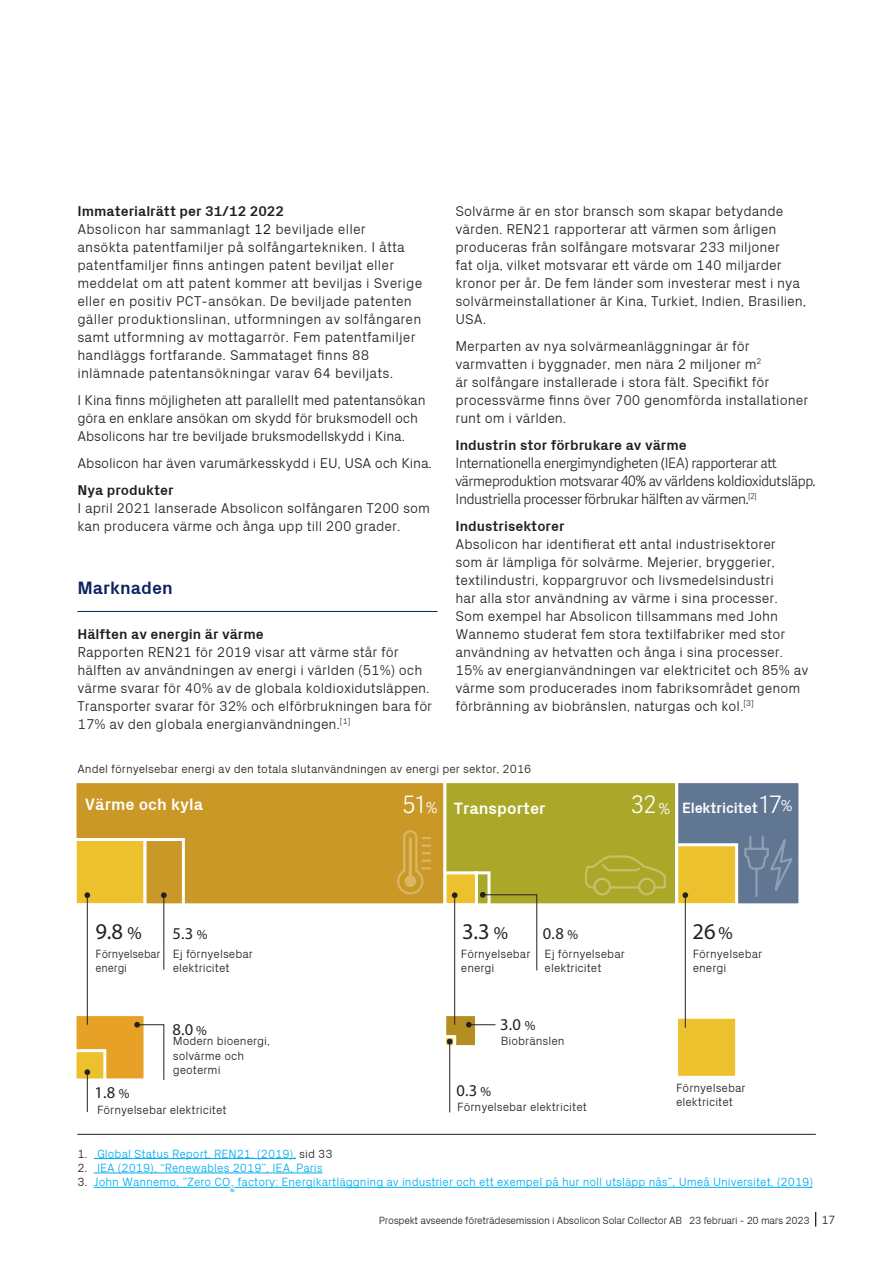
<style>
.page{position:relative;width:893px;height:1263px;background:#fff}
.page>*{position:absolute;margin:0;border:0;box-sizing:border-box;transform-origin:0 0}
.t1{font:300 24px "Adelle Sans";color:#fff}
.t2{font:22.5px "Trade Gothic Next LT Pro";color:#222221}
.t3{font:700 18px "Px Grotesk";color:#0d2361}
.t4{font:16.5px "Trade Gothic Next LT Pro";color:#222221}
.t5{font:700 16.5px "Px Grotesk";color:#fff}
.t6{font:700 15px "Px Grotesk";letter-spacing:-.01em;color:#fff}
.t7{font:300 14.25px/18px "Px Grotesk";color:#231f20}
.t8{font:14.25px/18px "Adelle Sans Lt";letter-spacing:-.02em;color:#231f20;scale:.96 1}
.t9{font:700 14.25px "Px Grotesk";color:#231f20}
.t10{font:300 12px/14.4px "Px Grotesk";color:#231f20}
.t11{font:300 12px "Px Grotesk";color:#00adef}
.t12{font:300 12px/14.4px "Px Grotesk";color:#231f20;scale:.95 1}
.t13{font:300 10.5px "Px Grotesk";letter-spacing:-.03em;color:#231f20}
.s1{font-weight:700}
.s2{color:#000}
.s3{font-size:15px}
.s4{font-size:18px}
.s5{font-size:13.5px}
.s6{color:#231f20}
.s7{font-size:12px}
</style>
<div class="page">
<hr style="left:77px;top:611px;width:360px;height:1px;background:#0d2361">
<hr style="left:94px;top:1158px;width:202px;height:1px;background:#00adef">
<hr style="left:94px;top:1172px;width:229px;height:1px;background:#00adef">
<hr style="left:94px;top:1187px;width:136px;height:1px;background:#00adef">
<hr style="left:234px;top:1187px;width:579px;height:1px;background:#00adef">
<hr style="left:78px;top:1134px;width:737px;height:1px;background:#231f20">
<div style="left:445px;top:782px;width:232px;height:123px;background:#aba728"></div>
<div style="left:445px;top:873px;width:31px;height:32px;background:#edc12d"></div>
<div style="left:443px;top:871px;width:35px;height:35px;border:3px solid #fff"></div>
<div style="left:445px;top:1014px;width:31px;height:32px;background:#b58e22"></div>
<div style="left:443px;top:1013px;width:35px;height:35px;border:3px solid #fff"></div>
<div style="left:443px;top:1035px;width:13px;height:13px;border:3px solid #fff"></div>
<div style="left:443px;top:780px;width:235px;height:126px;border:3px solid #fff"></div>
<div style="left:677px;top:782px;width:123px;height:123px;background:#617693"></div>
<div style="left:677px;top:845px;width:60px;height:60px;background:#edc12d"></div>
<div style="left:675px;top:843px;width:63px;height:63px;border:3px solid #fff"></div>
<div style="left:677px;top:1017px;width:60px;height:60px;background:#edc12d"></div>
<div style="left:675px;top:1016px;width:63px;height:63px;border:3px solid #fff"></div>
<div style="left:675px;top:780px;width:126px;height:126px;border:3px solid #fff"></div>
<div style="left:75px;top:782px;width:370px;height:123px;background:#c99826"></div>
<div style="left:75px;top:839px;width:70px;height:66px;background:#edc12d"></div>
<div style="left:74px;top:838px;width:73px;height:68px;border:3px solid #fff"></div>
<div style="left:75px;top:1014px;width:70px;height:66px;background:#e6a126"></div>
<div style="left:74px;top:1013px;width:73px;height:68px;border:3px solid #fff"></div>
<div style="left:74px;top:780px;width:372px;height:126px;border:3px solid #fff"></div>
<div style="left:75px;top:1051px;width:30px;height:29px;background:#edc12d"></div>
<div style="left:74px;top:1049px;width:32px;height:32px;border:3px solid #fff"></div>
<hr style="left:87px;top:895px;width:1px;height:130px;background:#222221">
<svg style="left:84px;top:892px;width:6px;height:6px"></svg>
<hr style="left:454px;top:895px;width:1px;height:130px;background:#222221">
<svg style="left:452px;top:892px;width:5px;height:6px"></svg>
<hr style="left:685px;top:895px;width:1px;height:133px;background:#222221">
<svg style="left:682px;top:892px;width:6px;height:6px"></svg>
<hr style="left:87px;top:1072px;width:1px;height:40px;background:#222221">
<svg style="left:84px;top:1069px;width:6px;height:6px"></svg>
<hr style="left:449px;top:1041px;width:1px;height:71px;background:#222221">
<svg style="left:447px;top:1039px;width:6px;height:5px"></svg>
<svg style="left:134px;top:1022px;width:31px;height:59px"></svg>
<div style="left:144px;top:838px;width:41px;height:68px;border:3px solid #fff"></div>
<hr style="left:163px;top:895px;width:1px;height:75px;background:#222221">
<svg style="left:161px;top:892px;width:6px;height:6px"></svg>
<svg style="left:466px;top:1022px;width:29px;height:5px"></svg>
<svg style="left:585px;top:855px;width:81px;height:35px"></svg>
<div style="left:638px;top:878px;width:18px;height:17px;border:2px solid #fff;border-radius:50%"></div>
<div style="left:593px;top:878px;width:18px;height:17px;border:2px solid #fff;border-radius:50%"></div>
<svg style="left:397px;top:830px;width:33px;height:65px"></svg>
<div style="left:405px;top:876px;width:10px;height:10px;background:#d9b666;border-radius:50%"></div>
<div style="left:405px;top:875px;width:11px;height:12px;border:2px solid #fff;border-radius:50%"></div>
<hr style="left:409px;top:839px;width:3px;height:44px;background:#fff">
<svg style="left:744px;top:835px;width:49px;height:62px"></svg>
<div style="left:475px;top:871px;width:15px;height:35px;border:3px solid #fff"></div>
<svg style="left:480px;top:892px;width:57px;height:79px"></svg>
<svg style="left:815px;top:1212px;width:1px;height:14px"></svg>
<p class="t7" style="left:77px;top:202px;width:346px"><span class="s1">Immaterialrätt per 31/12 2022<br></span>Absolicon har sammanlagt <span class="s2">12</span> beviljade eller<br>ansökta patentfamiljer på solfångartekniken. I åtta patentfamiljer finns antingen patent beviljat eller meddelat om att patent kommer att beviljas i Sverige eller en positiv PCT-ansökan. De beviljade patenten gäller produktionslinan, utformningen av solfångaren samt utformning av mottagarrör. Fem patentfamiljer handläggs fortfarande. Sammataget finns 88 inlämnade patentansökningar varav 64 beviljats.</p>
<p class="t7" style="left:77px;top:391px;width:350px">I Kina finns möjligheten att parallellt med patentansökan göra en enklare ansökan om skydd för bruksmodell och<br>Absolicons har tre beviljade bruksmodellskydd i Kina.</p>
<p class="t7" style="left:77px;top:454px;width:356px">Absolicon har även varumärkesskydd i EU, USA och Kina.</p>
<p class="t9" style="left:77px;top:482px;width:98px">Nya produkter</p>
<p class="t7" style="left:77px;top:499px;width:354px">I april 2021 lanserade Absolicon solfångaren T200 som kan producera värme och ånga upp till 200 grader.</p>
<p class="t3" style="left:77px;top:577px;width:97px">Marknaden</p>
<p class="t9" style="left:77px;top:626px;width:188px">Hälften av energin är värme</p>
<p class="t7" style="left:77px;top:643px;width:356px">Rapporten REN21 för 2019 visar att värme står för hälften av användningen av energi i världen (51%) och värme svarar för 40% av de globala koldioxidutsläppen.<br>Transporter svarar för 32% och elförbrukningen bara för 17% av den globala energianvändningen.<sup>[1]</sup></p>
<p class="t7" style="left:455px;top:202px;width:352px">Solvärme är en stor bransch som skapar betydande värden. REN21 rapporterar att värmen som årligen produceras från solfångare motsvarar 233 miljoner<br>fat olja, vilket motsvarar ett värde om 140 miljarder kronor per år. De fem länder som investerar mest i nya solvärmeinstallationer är Kina, Turkiet, Indien, Brasilien, USA.</p>
<p class="t7" style="left:455px;top:337px;width:354px">Merparten av nya solvärmeanläggningar är för varmvatten i byggnader, men nära 2 miljoner m<sup>2<br></sup>är solfångare installerade i stora fält. Specifikt för processvärme finns över 700 genomförda installationer runt om i världen.</p>
<p class="t9" style="left:455px;top:437px;width:233px">Industrin stor förbrukare av värme</p>
<p class="t8" style="left:455px;top:453px;width:377px">Internationella energimyndigheten (IEA) rapporterar att värmeproduktion motsvarar 40% av världens koldioxidutsläpp.<br>Industriella processer förbrukar hälften av värmen.<sup>[2]</sup></p>
<p class="t9" style="left:455px;top:518px;width:111px">Industrisektorer</p>
<p class="t7" style="left:455px;top:535px;width:354px">Absolicon har identifierat ett antal industrisektorer<br>som är lämpliga för solvärme. Mejerier, bryggerier, textilindustri, koppargruvor och livsmedelsindustri<br>har alla stor användning av värme i sina processer.<br>Som exempel har Absolicon tillsammans med John Wannemo studerat fem stora textilfabriker med stor användning av hetvatten och ånga i sina processer.<br>15% av energianvändningen var elektricitet och 85% av värme som producerades inom fabriksområdet genom förbränning av biobränslen, naturgas och kol.<sup>[3]</sup></p>
<p class="t10" style="left:77px;top:762px;width:455px">Andel förnyelsebar energi av den totala slutanvändningen av energi per sektor, 2016</p>
<p class="t5" style="left:85px;top:794px;width:120px">Värme och kyla</p>
<p class="t5" style="left:454px;top:799px;width:93px">Transporter</p>
<h1 class="t1" style="left:403px;top:787px;width:37px">51<span class="s3">%</span></h1>
<h1 class="t1" style="left:631px;top:788px;width:41px">32<span class="s3">%</span></h1>
<h1 class="t1" style="left:760px;top:787px;width:35px">17<span class="s3">%</span></h1>
<p class="t6" style="left:682px;top:799px;width:77px">Elektricitet</p>
<h2 class="t2" style="left:95px;top:917px;width:48px">9.8 <span class="s4">%</span></h2>
<h2 class="t2" style="left:462px;top:917px;width:47px">3.3 <span class="s4">%</span></h2>
<h2 class="t2" style="left:692px;top:917px;width:42px">26<span class="s4">%</span></h2>
<p class="t4" style="left:172px;top:923px;width:37px">5.3 <span class="s5">%</span></p>
<p class="t4" style="left:543px;top:923px;width:37px">0.8 <span class="s5">%</span></p>
<p class="t12" style="left:96px;top:946px;width:70px">Förnyelsebar energi</p>
<p class="t10" style="left:173px;top:946px;width:82px">Ej förnyelsebar elektricitet</p>
<p class="t4" style="left:172px;top:1020px;width:36px">8.0 <span class="s5">%</span></p>
<p class="t10" style="left:173px;top:1034px;width:99px">Modern bioenergi, solvärme och geotermi</p>
<p class="t10" style="left:461px;top:946px;width:71px">Förnyelsebar energi</p>
<p class="t10" style="left:693px;top:946px;width:71px">Förnyelsebar energi</p>
<p class="t10" style="left:545px;top:946px;width:82px">Ej förnyelsebar elektricitet</p>
<p class="t4" style="left:500px;top:1014px;width:37px">3.0 <span class="s5">%</span></p>
<p class="t10" style="left:501px;top:1034px;width:65px">Biobränslen</p>
<p class="t4" style="left:94px;top:1082px;width:37px">1.8 <span class="s5">%</span></p>
<p class="t4" style="left:456px;top:1080px;width:36px">0.3 <span class="s5">%</span></p>
<p class="t10" style="left:97px;top:1103px;width:131px">Förnyelsebar elektricitet</p>
<p class="t10" style="left:457px;top:1099px;width:131px">Förnyelsebar elektricitet</p>
<p class="t10" style="left:676px;top:1080px;width:71px">Förnyelsebar elektricitet</p>
<p class="t11" style="left:77px;top:1146px;width:257px"><span class="s6">1.</span> Global Status Report, REN21, (2019), <span class="s6">sid 33</span></p>
<p class="t11" style="left:77px;top:1161px;width:247px"><span class="s6">2.</span> IEA (2019), “Renewables 2019”, IEA, Paris</p>
<p class="t11" style="left:77px;top:1175px;width:737px"><span class="s6">3.</span> John Wannemo, ”Zero CO<sub>2</sub> factory: Energikartläggning av industrier och ett exempel på hur noll utsläpp nås”, Umeå Universitet, (2019)</p>
<p class="t13" style="left:379px;top:1214px;width:458px">Prospekt avseende företrädesemission i Absolicon Solar Collector AB 23 februari - 20 mars 2023 <span class="s7">17</span></p>
</div>
